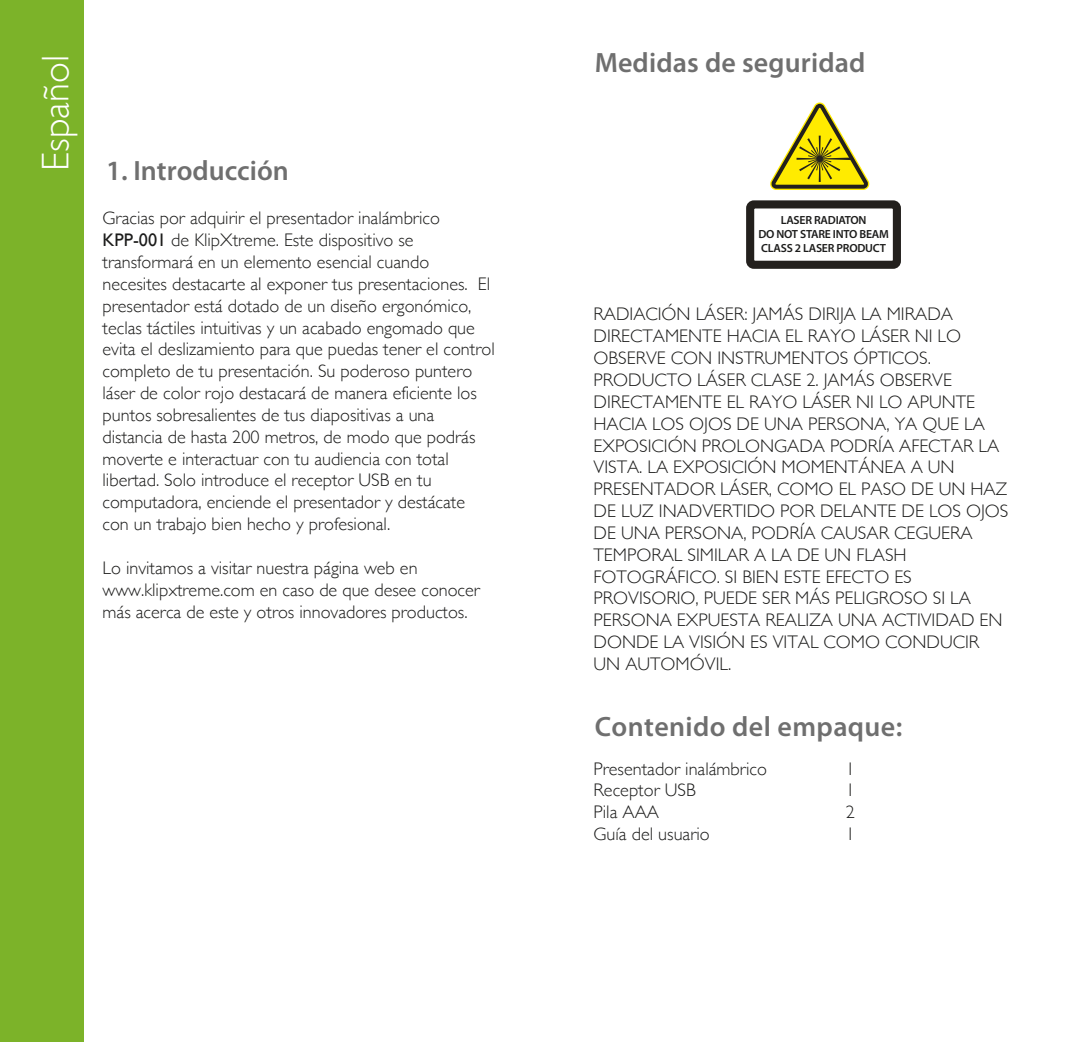
<style>
.page{position:relative;width:1092px;height:1042px;background:#fff}
.page>*{position:absolute;margin:0;border:0;box-sizing:border-box;transform-origin:0 0}
.t1{font:300 38.5px "Gill Sans";color:#fff}
.t2{font:600 28px "Myriad Pro";letter-spacing:.005em;color:#6f6f6f}
.t3{font:300 18.2px/21.7px "Gill Sans";color:#1c1c1b}
.t4{font:600 11.9px/14px "Myriad Pro";letter-spacing:-.02em;color:#1c1c1b;text-align:center}
.s1{font-weight:400}
</style>
<div class="page">
<div style="left:0;top:0;width:83px;height:1042px;background:#7cb329"></div>
<svg style="left:770px;top:102px;width:99px;height:88px"></svg>
<div style="left:746px;top:200px;width:154px;height:69px;border:8px solid #23201d;border-radius:4px"></div>
<h1 class="t1" style="left:26px;top:171px;width:117px;rotate:-90deg">Español</h1>
<h2 class="t2" style="left:106px;top:153px;width:184px">1. Introducción</h2>
<p class="t3" style="left:102px;top:207px;width:393px">Gracias por adquirir el presentador inalámbrico <span class="s1">KPP-001</span> de KlipXtreme. Este dispositivo se transformará en un elemento esencial cuando necesites destacarte al exponer tus presentaciones. El presentador está dotado de un diseño ergonómico, teclas táctiles intuitivas y un acabado engomado que evita el deslizamiento para que puedas tener el control completo de tu presentación. Su poderoso puntero láser de color rojo destacará de manera eficiente los puntos sobresalientes de tus diapositivas a una distancia de hasta 200 metros, de modo que podrás moverte e interactuar con tu audiencia con total libertad. Solo introduce el receptor USB en tu computadora, enciende el presentador y destácate con un trabajo bien hecho y profesional.</p>
<p class="t3" style="left:102px;top:556px;width:379px">Lo invitamos a visitar nuestra página web en www.klipxtreme.com en caso de que desee conocer más acerca de este y otros innovadores productos.</p>
<h2 class="t2" style="left:594px;top:44px;width:272px">Medidas de seguridad</h2>
<p class="t4" style="left:758px;top:213px;width:132px">LASER RADIATON<br>DO NOT STARE INTO BEAM<br>CLASS 2 LASER PRODUCT</p>
<p class="t3" style="left:593px;top:303px;width:416px">RADIACIÓN LÁSER: JAMÁS DIRIJA LA MIRADA DIRECTAMENTE HACIA EL RAYO LÁSER NI LO OBSERVE CON INSTRUMENTOS ÓPTICOS.<br>PRODUCTO LÁSER CLASE 2. JAMÁS OBSERVE DIRECTAMENTE EL RAYO LÁSER NI LO APUNTE HACIA LOS OJOS DE UNA PERSONA, YA QUE LA EXPOSICIÓN PROLONGADA PODRÍA AFECTAR LA VISTA. LA EXPOSICIÓN MOMENTÁNEA A UN PRESENTADOR LÁSER, COMO EL PASO DE UN HAZ DE LUZ INADVERTIDO POR DELANTE DE LOS OJOS DE UNA PERSONA, PODRÍA CAUSAR CEGUERA TEMPORAL SIMILAR A LA DE UN FLASH FOTOGRÁFICO. SI BIEN ESTE EFECTO ES PROVISORIO, PUEDE SER MÁS PELIGROSO SI LA PERSONA EXPUESTA REALIZA UNA ACTIVIDAD EN DONDE LA VISIÓN ES VITAL COMO CONDUCIR UN AUTOMÓVIL.</p>
<h2 class="t2" style="left:594px;top:709px;width:309px">Contenido del empaque:</h2>
<p class="t3" style="left:593px;top:757px;width:175px">Presentador inalámbrico</p>
<p class="t3" style="left:845px;top:757px;width:11px">1</p>
<p class="t3" style="left:593px;top:779px;width:104px">Receptor USB</p>
<p class="t3" style="left:845px;top:779px;width:11px">1</p>
<p class="t3" style="left:593px;top:800px;width:67px">Pila AAA</p>
<p class="t3" style="left:845px;top:800px;width:11px">2</p>
<p class="t3" style="left:593px;top:822px;width:118px">Guía del usuario</p>
<p class="t3" style="left:845px;top:822px;width:11px">1</p>
</div>
